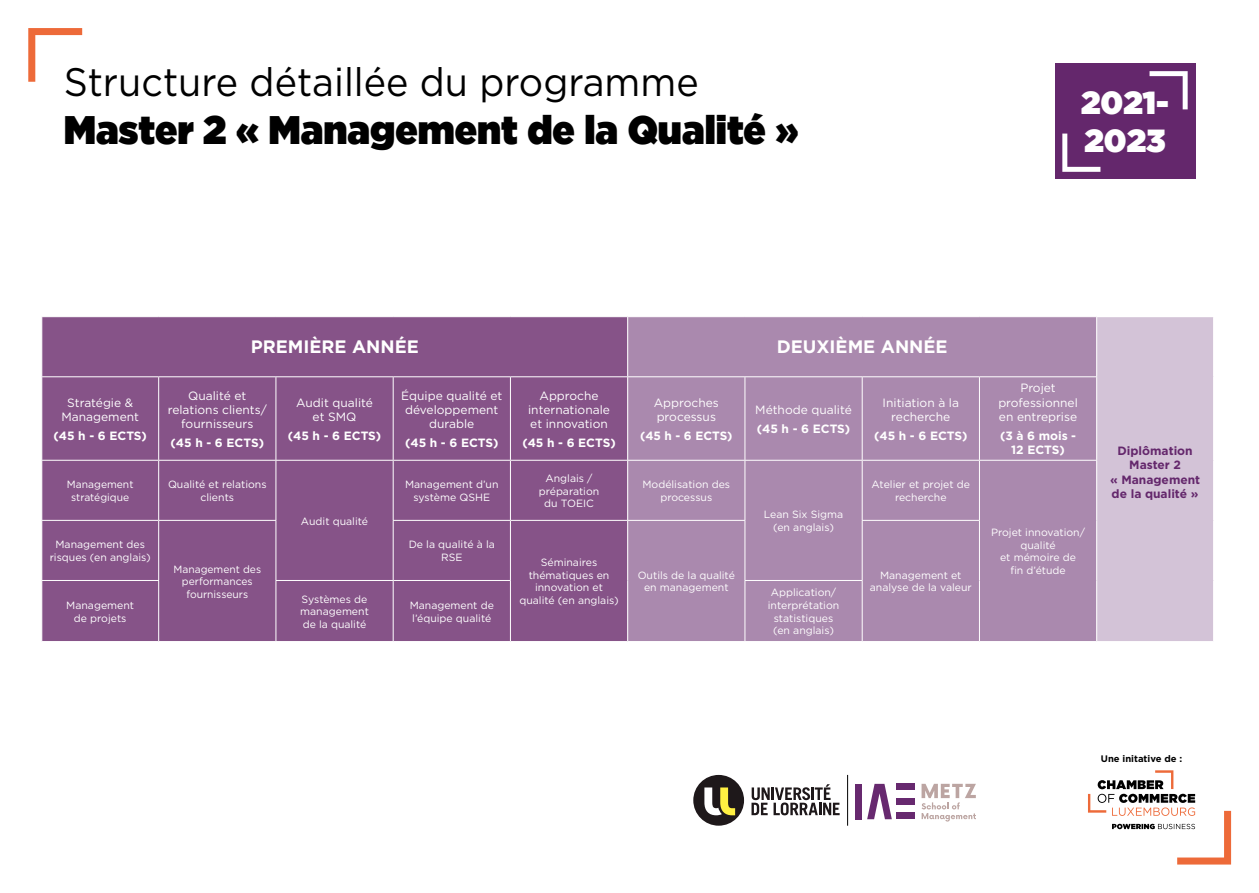
<style>
.page{position:relative;width:1259px;height:893px;background:#fff}
.page>*{position:absolute;margin:0;border:0;box-sizing:border-box;transform-origin:0 0}
.t1{font:39.75px "Gotham Ultra";color:#000;scale:.94 1}
.t2{font:39.75px "Gotham";color:#000;scale:.95 1}
.t3{font:31.8px/38.2px "Gotham Ultra";color:#fff}
.t4{font:700 18px "Gotham";color:#fff}
.t5{font:12px/14.4px "Gotham";color:#fff;text-align:center}
.t6{font:700 12px/14.4px "Gotham";color:#fff;text-align:center}
.t7{font:700 12px/14.4px "Gotham";color:#64276c;text-align:center}
.t8{font:10.5px/12.6px "Gotham";color:#fff;text-align:center}
.t9{font:700 9.45px "Gotham";color:#000}
</style>
<div class="page">
<svg style="left:28px;top:28px;width:54px;height:54px"></svg>
<svg style="left:1088px;top:770px;width:143px;height:94px"></svg>
<div style="left:1054px;top:64px;width:141px;height:115px;background:#64276c"></div>
<svg style="left:1062px;top:134px;width:38px;height:38px"></svg>
<svg style="left:1149px;top:71px;width:38px;height:38px"></svg>
<hr style="left:847px;top:775px;width:1px;height:51px;background:#000">
<svg style="left:751px;top:784px;width:88px;height:31px"></svg>
<div style="left:693px;top:775px;width:51px;height:51px;background:#1e181a;border-radius:50%"></div>
<svg style="left:704px;top:787px;width:31px;height:28px"></svg>
<div style="left:896px;top:784px;width:19px;height:6px;background:#67296f"></div>
<div style="left:855px;top:784px;width:7px;height:35px;background:#67296f"></div>
<div style="left:896px;top:798px;width:19px;height:7px;background:#67296f"></div>
<div style="left:896px;top:813px;width:19px;height:6px;background:#67296f"></div>
<svg style="left:867px;top:784px;width:25px;height:35px"></svg>
<svg style="left:921px;top:784px;width:55px;height:37px"></svg>
<div style="left:42px;top:317px;width:585px;height:324px;background:#865388"></div>
<div style="left:628px;top:317px;width:468px;height:324px;background:#aa89ae"></div>
<div style="left:1096px;top:317px;width:117px;height:324px;background:#d3c3d7"></div>
<hr style="left:1096px;top:317px;width:1px;height:59px;background:#fff">
<hr style="left:41px;top:376px;width:118px;height:1px;background:#fff">
<hr style="left:159px;top:376px;width:117px;height:1px;background:#fff">
<hr style="left:158px;top:377px;width:1px;height:83px;background:#fff">
<hr style="left:276px;top:376px;width:117px;height:1px;background:#fff">
<hr style="left:275px;top:377px;width:1px;height:83px;background:#fff">
<hr style="left:393px;top:376px;width:117px;height:1px;background:#fff">
<hr style="left:393px;top:377px;width:1px;height:83px;background:#fff">
<hr style="left:510px;top:376px;width:117px;height:1px;background:#fff">
<hr style="left:510px;top:377px;width:1px;height:83px;background:#fff">
<hr style="left:627px;top:376px;width:118px;height:1px;background:#fff">
<hr style="left:745px;top:376px;width:117px;height:1px;background:#fff">
<hr style="left:744px;top:377px;width:1px;height:83px;background:#fff">
<hr style="left:862px;top:376px;width:117px;height:1px;background:#fff">
<hr style="left:862px;top:377px;width:1px;height:83px;background:#fff">
<hr style="left:979px;top:376px;width:118px;height:1px;background:#fff">
<hr style="left:979px;top:377px;width:1px;height:83px;background:#fff">
<hr style="left:1096px;top:377px;width:1px;height:83px;background:#fff">
<hr style="left:1096px;top:461px;width:1px;height:59px;background:#fff">
<hr style="left:1096px;top:520px;width:1px;height:60px;background:#fff">
<hr style="left:1096px;top:580px;width:1px;height:61px;background:#fff">
<hr style="left:41px;top:460px;width:118px;height:1px;background:#fff">
<hr style="left:159px;top:460px;width:117px;height:1px;background:#fff">
<hr style="left:158px;top:461px;width:1px;height:59px;background:#fff">
<hr style="left:276px;top:460px;width:117px;height:1px;background:#fff">
<hr style="left:275px;top:461px;width:1px;height:59px;background:#fff">
<hr style="left:393px;top:460px;width:117px;height:1px;background:#fff">
<hr style="left:393px;top:461px;width:1px;height:59px;background:#fff">
<hr style="left:393px;top:520px;width:117px;height:1px;background:#fff">
<hr style="left:510px;top:460px;width:117px;height:1px;background:#fff">
<hr style="left:510px;top:461px;width:1px;height:59px;background:#fff">
<hr style="left:627px;top:460px;width:118px;height:1px;background:#fff">
<hr style="left:627px;top:520px;width:118px;height:1px;background:#fff">
<hr style="left:745px;top:460px;width:117px;height:1px;background:#fff">
<hr style="left:744px;top:461px;width:1px;height:59px;background:#fff">
<hr style="left:862px;top:460px;width:117px;height:1px;background:#fff">
<hr style="left:862px;top:461px;width:1px;height:59px;background:#fff">
<hr style="left:862px;top:520px;width:118px;height:1px;background:#fff">
<hr style="left:979px;top:460px;width:118px;height:1px;background:#fff">
<hr style="left:979px;top:461px;width:1px;height:59px;background:#fff">
<hr style="left:41px;top:520px;width:118px;height:1px;background:#fff">
<hr style="left:159px;top:520px;width:117px;height:1px;background:#fff">
<hr style="left:158px;top:521px;width:1px;height:59px;background:#fff">
<hr style="left:275px;top:521px;width:1px;height:59px;background:#fff">
<hr style="left:393px;top:521px;width:1px;height:59px;background:#fff">
<hr style="left:510px;top:520px;width:117px;height:1px;background:#fff">
<hr style="left:510px;top:521px;width:1px;height:59px;background:#fff">
<hr style="left:744px;top:521px;width:1px;height:59px;background:#fff">
<hr style="left:862px;top:521px;width:1px;height:59px;background:#fff">
<hr style="left:979px;top:521px;width:1px;height:59px;background:#fff">
<hr style="left:979px;top:580px;width:1px;height:61px;background:#fff">
<hr style="left:41px;top:580px;width:118px;height:1px;background:#fff">
<hr style="left:158px;top:581px;width:1px;height:60px;background:#fff">
<hr style="left:275px;top:580px;width:118px;height:1px;background:#fff">
<hr style="left:275px;top:581px;width:1px;height:60px;background:#fff">
<hr style="left:393px;top:580px;width:118px;height:1px;background:#fff">
<hr style="left:393px;top:581px;width:1px;height:60px;background:#fff">
<hr style="left:510px;top:581px;width:1px;height:60px;background:#fff">
<hr style="left:744px;top:580px;width:118px;height:1px;background:#fff">
<hr style="left:744px;top:581px;width:1px;height:60px;background:#fff">
<hr style="left:862px;top:581px;width:1px;height:60px;background:#fff">
<h1 class="t2" style="left:64px;top:57px;width:670px">Structure détaillée du programme</h1>
<h1 class="t1" style="left:64px;top:107px;width:783px">Master 2 « Management de la Qualité »</h1>
<h2 class="t3" style="left:1081px;top:83px;width:89px">2021-<br>2023</h2>
<p class="t5" style="left:61px;top:395px;width:79px">Stratégie &amp;<br>Management</p>
<p class="t6" style="left:54px;top:428px;width:95px">(45 h - 6 ECTS)</p>
<h3 class="t4" style="left:251px;top:337px;width:170px">PREMIÈRE ANNÉE</h3>
<h3 class="t4" style="left:777px;top:337px;width:172px">DEUXIÈME ANNÉE</h3>
<p class="t5" style="left:168px;top:388px;width:101px">Qualité et relations clients/ fournisseurs</p>
<p class="t6" style="left:171px;top:435px;width:95px">(45 h - 6 ECTS)</p>
<p class="t5" style="left:296px;top:395px;width:78px">Audit qualité et SMQ</p>
<p class="t6" style="left:288px;top:428px;width:95px">(45 h - 6 ECTS)</p>
<p class="t5" style="left:401px;top:388px;width:103px">Équipe qualité et développement durable</p>
<p class="t6" style="left:405px;top:435px;width:95px">(45 h - 6 ECTS)</p>
<p class="t5" style="left:528px;top:388px;width:83px">Approche internationale et innovation</p>
<p class="t6" style="left:522px;top:435px;width:95px">(45 h - 6 ECTS)</p>
<p class="t5" style="left:654px;top:395px;width:67px;text-align:left">Approches processus</p>
<p class="t6" style="left:640px;top:428px;width:94px">(45 h - 6 ECTS)</p>
<p class="t5" style="left:755px;top:402px;width:98px">Méthode qualité</p>
<p class="t6" style="left:757px;top:421px;width:95px">(45 h - 6 ECTS)</p>
<p class="t5" style="left:882px;top:395px;width:78px">Initiation à la recherche</p>
<p class="t6" style="left:874px;top:428px;width:95px">(45 h - 6 ECTS)</p>
<p class="t8" style="left:67px;top:478px;width:68px">Management stratégique</p>
<p class="t8" style="left:168px;top:478px;width:100px">Qualité et relations clients</p>
<p class="t8" style="left:301px;top:514px;width:69px">Audit qualité</p>
<p class="t8" style="left:405px;top:478px;width:95px">Management d’un système QSHE</p>
<p class="t8" style="left:539px;top:472px;width:62px">Anglais / préparation du TOEIC</p>
<p class="t8" style="left:642px;top:478px;width:89px">Modélisation des processus</p>
<p class="t8" style="left:764px;top:508px;width:81px">Lean Six Sigma (en anglais)</p>
<p class="t8" style="left:871px;top:478px;width:100px">Atelier et projet de recherche</p>
<p class="t8" style="left:50px;top:538px;width:103px">Management des risques (en anglais)</p>
<p class="t8" style="left:409px;top:538px;width:88px">De la qualité à la<br>RSE</p>
<p class="t8" style="left:173px;top:562px;width:89px">Management des performances fournisseurs</p>
<p class="t8" style="left:66px;top:599px;width:69px">Management de projets</p>
<p class="t8" style="left:300px;top:592px;width:70px;text-align:left">Systèmes de management de la qualité</p>
<p class="t8" style="left:410px;top:599px;width:86px;text-align:left">Management de l’équipe qualité</p>
<p class="t8" style="left:519px;top:556px;width:101px">Séminaires thématiques en innovation et qualité (en anglais)</p>
<p class="t8" style="left:637px;top:569px;width:99px">Outils de la qualité en management</p>
<p class="t8" style="left:870px;top:569px;width:103px">Management et analyse de la valeur</p>
<p class="t8" style="left:768px;top:586px;width:73px">Application/ interprétation statistiques (en anglais)</p>
<p class="t5" style="left:998px;top:381px;width:81px">Projet professionnel en entreprise</p>
<p class="t6" style="left:1000px;top:428px;width:78px">(3 à 6 mois -<br>12 ECTS)</p>
<p class="t8" style="left:991px;top:526px;width:95px">Projet innovation/ qualité<br>et mémoire de<br>fin d’étude</p>
<p class="t7" style="left:1110px;top:443px;width:92px">Diplômation<br>Master 2<br>« Management de la qualité »</p>
<p class="t9" style="left:1101px;top:753px;width:83px">Une initative de :</p>
</div>
